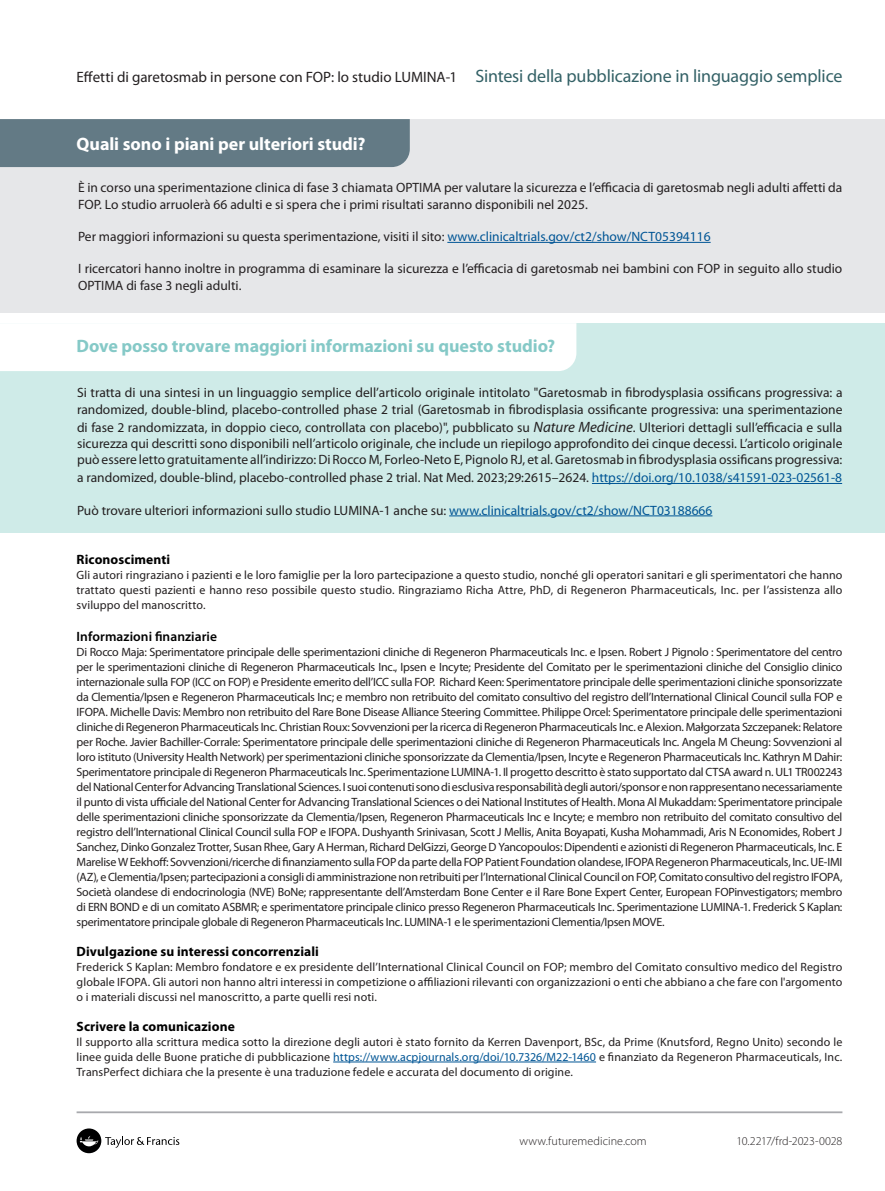
<style>
.page{position:relative;width:885px;height:1191px;background:#fff}
.page>*{position:absolute;margin:0;border:0;box-sizing:border-box;transform-origin:0 0}
.abstract{font:700 18px "Myriad Pro";letter-spacing:-.005em;color:#85c9c7}
.abstract-2{font:700 18px "Myriad Pro";letter-spacing:-.005em;color:#fff}
.t1{font:15px "Myriad Pro";color:#231f20}
.t2{font:13.5px/16.2px "Myriad Pro";color:#231f20}
.abstract-3{font:700 13.5px "Myriad Pro";letter-spacing:.01em;color:#000}
.abstract-4{font:600 13.5px "Myriad Pro";letter-spacing:.005em;color:#000}
.abstract-5{font:12px/15px "Myriad Pro";letter-spacing:.005em;color:#231f20;text-align:justify}
.t3{font:300 12px "Myriad Pro";letter-spacing:.005em;color:#231f20}
.s1{font-size:18px;color:#336166}
.s2{color:#005595}
.s3{font-style:italic;font-size:15px}
</style>
<div class="page">
<hr style="left:77px;top:1111px;width:765px;height:2px;background:#a8a9ad">
<div style="left:77px;top:1128px;width:24px;height:25px;background:#000001;border-radius:50%"></div>
<svg style="left:105px;top:1136px;width:74px;height:11px"></svg>
<svg style="left:79px;top:1136px;width:19px;height:10px"></svg>
<div style="left:0;top:119px;width:884px;height:193px;background:#e6e7e9"></div>
<div style="left:0;top:119px;width:410px;height:48px;background:#637a85"></div>
<hr style="left:447px;top:242px;width:263px;height:1px;background:#005595">
<div style="left:0;top:323px;width:884px;height:210px;background:#cfebe8"></div>
<div style="left:0;top:323px;width:576px;height:48px;background:#fff"></div>
<hr style="left:592px;top:483px;width:250px;height:1px;background:#005595">
<hr style="left:449px;top:515px;width:263px;height:1px;background:#005595">
<hr style="left:333px;top:1061px;width:263px;height:1px;background:#005595">
<p class="t1" style="left:77px;top:67px;width:767px">Effetti di garetosmab in persone con FOP: lo studio LUMINA-1 <span class="s1">Sintesi della pubblicazione in linguaggio semplice</span></p>
<p class="abstract-2" style="left:77px;top:132px;width:290px">Quali sono i piani per ulteriori studi?</p>
<p class="t2" style="left:78px;top:179px;width:765px">È in corso una sperimentazione clinica di fase 3 chiamata OPTIMA per valutare la sicurezza e l’efficacia di garetosmab negli adulti affetti da<br>FOP. Lo studio arruolerà 66 adulti e si spera che i primi risultati saranno disponibili nel 2025.</p>
<p class="t2" style="left:78px;top:228px;width:634px">Per maggiori informazioni su questa sperimentazione, visiti il sito: <span class="s2">www.clinicaltrials.gov/ct2/show/NCT05394116</span></p>
<p class="t2" style="left:78px;top:260px;width:765px">I ricercatori hanno inoltre in programma di esaminare la sicurezza e l’efficacia di garetosmab nei bambini con FOP in seguito allo studio<br>OPTIMA di fase 3 negli adulti.</p>
<p class="abstract" style="left:77px;top:334px;width:480px">Dove posso trovare maggiori informazioni su questo studio?</p>
<p class="t2" style="left:77px;top:385px;width:767px">Si tratta di una sintesi in un linguaggio semplice dell’articolo originale intitolato "Garetosmab in fibrodysplasia ossificans progressiva: a randomized, double-blind, placebo-controlled phase 2 trial (Garetosmab in fibrodisplasia ossificante progressiva: una sperimentazione</p>
<p class="t2" style="left:77px;top:419px;width:766px;text-align:justify">di fase 2 randomizzata, in doppio cieco, controllata con placebo)", pubblicato su <span class="s3">Nature Medicine</span>. Ulteriori dettagli sull’efficacia e sulla sicurezza qui descritti sono disponibili nell’articolo originale, che include un riepilogo approfondito dei cinque decessi. L’articolo originale può essere letto gratuitamente all’indirizzo: Di Rocco M, Forleo-Neto E, Pignolo RJ, et al. Garetosmab in fibrodysplasia ossificans progressiva:</p>
<p class="t2" style="left:77px;top:469px;width:766px">a randomized, double-blind, placebo-controlled phase 2 trial. Nat Med. 2023;29:2615–2624. <span class="s2">https://doi.org/10.1038/s41591-023-02561-8</span></p>
<p class="t2" style="left:77px;top:502px;width:637px">Può trovare ulteriori informazioni sullo studio LUMINA-1 anche su: <span class="s2">www.clinicaltrials.gov/ct2/show/NCT03188666</span></p>
<p class="abstract-3" style="left:77px;top:550px;width:95px">Riconoscimenti</p>
<p class="abstract-5" style="left:77px;top:567px;width:767px">Gli autori ringraziano i pazienti e le loro famiglie per la loro partecipazione a questo studio, nonché gli operatori sanitari e gli sperimentatori che hanno trattato questi pazienti e hanno reso possibile questo studio. Ringraziamo Richa Attre, PhD, di Regeneron Pharmaceuticals, Inc. per l’assistenza allo sviluppo del manoscritto.</p>
<p class="abstract-4" style="left:77px;top:627px;width:142px">Informazioni finanziarie</p>
<p class="abstract-5" style="left:77px;top:644px;width:767px">Di Rocco Maja: Sperimentatore principale delle sperimentazioni cliniche di Regeneron Pharmaceuticals Inc. e Ipsen. Robert J Pignolo : Sperimentatore del centro per le sperimentazioni cliniche di Regeneron Pharmaceuticals Inc., Ipsen e Incyte; Presidente del Comitato per le sperimentazioni cliniche del Consiglio clinico internazionale sulla FOP (ICC on FOP) e Presidente emerito dell’ICC sulla FOP. Richard Keen: Sperimentatore principale delle sperimentazioni cliniche sponsorizzate da Clementia/Ipsen e Regeneron Pharmaceuticals Inc; e membro non retribuito del comitato consultivo del registro dell’International Clinical Council sulla FOP e IFOPA. Michelle Davis: Membro non retribuito del Rare Bone Disease Alliance Steering Committee. Philippe Orcel: Sperimentatore principale delle sperimentazioni cliniche di Regeneron Pharmaceuticals Inc. Christian Roux: Sovvenzioni per la ricerca di Regeneron Pharmaceuticals Inc. e Alexion. Małgorzata Szczepanek: Relatore per Roche. Javier Bachiller-Corrale: Sperimentatore principale delle sperimentazioni cliniche di Regeneron Pharmaceuticals Inc. Angela M Cheung: Sovvenzioni al loro istituto (University Health Network) per sperimentazioni cliniche sponsorizzate da Clementia/Ipsen, Incyte e Regeneron Pharmaceuticals Inc. Kathryn M Dahir:<br>Sperimentatore principale di Regeneron Pharmaceuticals Inc. Sperimentazione LUMINA-1. Il progetto descritto è stato supportato dal CTSA award n. UL1 TR002243 del National Center for Advancing Translational Sciences. I suoi contenuti sono di esclusiva responsabilità degli autori/sponsor e non rappresentano necessariamente il punto di vista ufficiale del National Center for Advancing Translational Sciences o dei National Institutes of Health. Mona Al Mukaddam: Sperimentatore principale delle sperimentazioni cliniche sponsorizzate da Clementia/Ipsen, Regeneron Pharmaceuticals Inc e Incyte; e membro non retribuito del comitato consultivo del registro dell’International Clinical Council sulla FOP e IFOPA. Dushyanth Srinivasan, Scott J Mellis, Anita Boyapati, Kusha Mohammadi, Aris N Economides, Robert J Sanchez, Dinko Gonzalez Trotter, Susan Rhee, Gary A Herman, Richard DelGizzi, George D Yancopoulos: Dipendenti e azionisti di Regeneron Pharmaceuticals, Inc. E Marelise W Eekhoff: Sovvenzioni/ricerche di finanziamento sulla FOP da parte della FOP Patient Foundation olandese, IFOPA Regeneron Pharmaceuticals, Inc. UE-IMI (AZ), e Clementia/Ipsen; partecipazioni a consigli di amministrazione non retribuiti per l’International Clinical Council on FOP, Comitato consultivo del registro IFOPA, Società olandese di endocrinologia (NVE) BoNe; rappresentante dell’Amsterdam Bone Center e il Rare Bone Expert Center, European FOPinvestigators; membro di ERN BOND e di un comitato ASBMR; e sperimentatore principale clinico presso Regeneron Pharmaceuticals Inc. Sperimentazione LUMINA-1. Frederick S Kaplan: sperimentatore principale globale di Regeneron Pharmaceuticals Inc. LUMINA-1 e le sperimentazioni Clementia/Ipsen MOVE.</p>
<p class="abstract-3" style="left:77px;top:942px;width:244px">Divulgazione su interessi concorrenziali</p>
<p class="abstract-5" style="left:77px;top:959px;width:767px">Frederick S Kaplan: Membro fondatore e ex presidente dell’International Clinical Council on FOP; membro del Comitato consultivo medico del Registro globale IFOPA. Gli autori non hanno altri interessi in competizione o affiliazioni rilevanti con organizzazioni o enti che abbiano a che fare con l'argomento o i materiali discussi nel manoscritto, a parte quelli resi noti.</p>
<p class="abstract-3" style="left:77px;top:1017px;width:160px">Scrivere la comunicazione</p>
<p class="abstract-5" style="left:77px;top:1034px;width:767px">Il supporto alla scrittura medica sotto la direzione degli autori è stato fornito da Kerren Davenport, BSc, da Prime (Knutsford, Regno Unito) secondo le linee guida delle Buone pratiche di pubblicazione <span class="s2">https://www.acpjournals.org/doi/10.7326/M22-1460</span> e finanziato da Regeneron Pharmaceuticals, Inc.<br>TransPerfect dichiara che la presente è una traduzione fedele e accurata del documento di origine.</p>
<p class="t3" style="left:519px;top:1134px;width:129px">www.futuremedicine.com</p>
<p class="t3" style="left:736px;top:1134px;width:107px">10.2217/frd-2023-0028</p>
</div>
